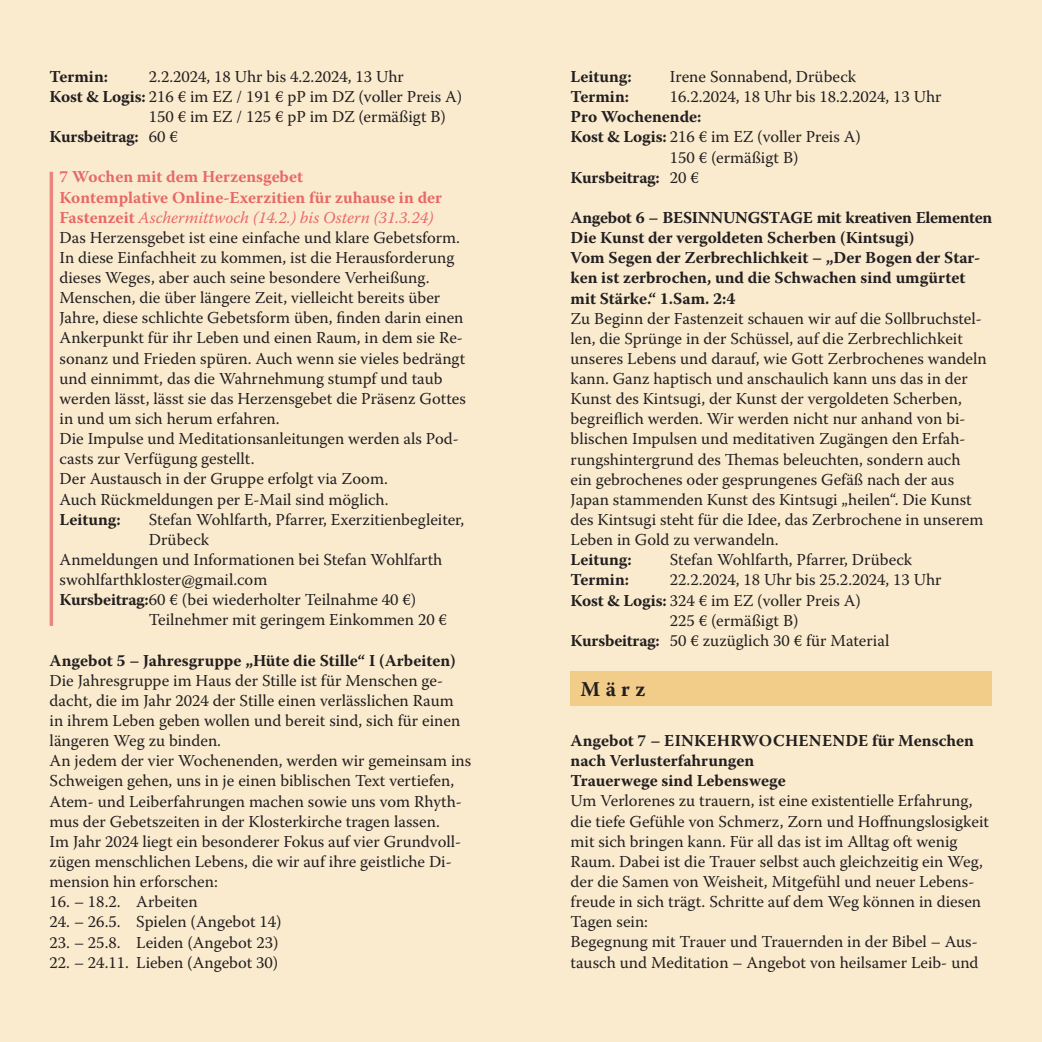
<style>
.page{position:relative;width:1042px;height:1042px;background:#fff}
.page>*{position:absolute;margin:0;border:0;box-sizing:border-box;transform-origin:0 0}
.t1{font:700 21px "Warnock Pro";color:#231f20}
.t2{font:16.62px/20.1px "Warnock Pro";color:#231f20}
.t3{font:700 16.62px/20.1px "Warnock Pro";color:#231f20}
.s1{font-weight:700}
.s2{font-weight:400}
.s3{font-weight:700;color:#e66968}
.s4{font-style:italic;color:#e66968}
</style>
<div class="page">
<div style="left:0;top:0;width:521px;height:1042px;background:#faebcf"></div>
<div style="left:521px;top:0;width:521px;height:1042px;background:#faebcf"></div>
<div style="left:570px;top:671px;width:422px;height:35px;background:#f2cd8a"></div>
<hr style="left:50px;top:172px;width:3px;height:454px;background:#ea857f">
<p class="t3" style="left:50px;top:66px;width:60px">Termin:</p>
<p class="t2" style="left:149px;top:66px;width:256px">2.2.2024, 18 Uhr bis 4.2.2024, 13 Uhr</p>
<p class="t2" style="left:50px;top:86px;width:414px"><span class="s1">Kost &amp; Logis:</span> 216 € im EZ / 191 € pP im DZ (voller Preis A)</p>
<p class="t2" style="left:149px;top:106px;width:298px">150 € im EZ / 125 € pP im DZ (ermäßigt B)</p>
<p class="t3" style="left:50px;top:126px;width:130px">Kursbeitrag: <span class="s2">60 €</span></p>
<p class="t2" style="left:60px;top:167px;width:408px"><span class="s3">7 Wochen mit dem Herzensgebet<br>Kontemplative Online-Exerzitien für zuhause in der Fastenzeit</span> <span class="s4">Aschermittwoch (14.2.) bis Ostern (31.3.24)<br></span>Das Herzensgebet ist eine einfache und klare Gebetsform.<br>In diese Einfachheit zu kommen, ist die Herausforderung dieses Weges, aber auch seine besondere Verheißung.<br>Menschen, die über längere Zeit, vielleicht bereits über Jahre, diese schlichte Gebetsform üben, finden darin einen Ankerpunkt für ihr Leben und einen Raum, in dem sie Re&shy;sonanz und Frieden spüren. Auch wenn sie vieles bedrängt und einnimmt, das die Wahrnehmung stumpf und taub werden lässt, lässt sie das Herzensgebet die Präsenz Gottes in und um sich herum erfahren.<br>Die Impulse und Meditationsanleitungen werden als Pod&shy;casts zur Verfügung gestellt.<br>Der Austausch in der Gruppe erfolgt via Zoom.<br>Auch Rückmeldungen per E-Mail sind möglich.</p>
<p class="t3" style="left:60px;top:509px;width:63px">Leitung:</p>
<p class="t2" style="left:149px;top:509px;width:317px">Stefan Wohlfarth, Pfarrer, Exerzitienbegleiter,</p>
<p class="t2" style="left:149px;top:529px;width:62px">Drübeck</p>
<p class="t2" style="left:60px;top:549px;width:384px">Anmeldungen und Informationen bei Stefan Wohlfarth</p>
<p class="t2" style="left:60px;top:569px;width:209px">swohlfarthkloster@gmail.com</p>
<p class="t2" style="left:60px;top:589px;width:358px"><span class="s1">Kursbeitrag:</span>60 € (bei wiederholter Teilnahme 40 €)</p>
<p class="t2" style="left:149px;top:609px;width:300px">Teilnehmer mit geringem Einkommen 20 €</p>
<p class="t3" style="left:50px;top:650px;width:408px">Angebot 5 – Jahresgruppe „Hüte die Stille“ I (Arbeiten)</p>
<p class="t2" style="left:50px;top:670px;width:423px">Die Jahresgruppe im Haus der Stille ist für Menschen ge&shy;dacht, die im Jahr 2024 der Stille einen verlässlichen Raum in ihrem Leben geben wollen und bereit sind, sich für einen längeren Weg zu binden.<br>An jedem der vier Wochenenden, werden wir gemeinsam ins Schweigen gehen, uns in je einen biblischen Text vertiefen, Atem- und Leiberfahrungen machen sowie uns vom Rhyth&shy;mus der Gebetszeiten in der Klosterkirche tragen lassen.<br>Im Jahr 2024 liegt ein besonderer Fokus auf vier Grundvoll&shy;zügen menschlichen Lebens, die wir auf ihre geistliche Di&shy;mension hin erforschen:</p>
<p class="t2" style="left:50px;top:891px;width:149px">16. – 18.2. Arbeiten</p>
<p class="t2" style="left:50px;top:911px;width:234px">24. – 26.5. Spielen (Angebot 14)</p>
<p class="t2" style="left:50px;top:932px;width:230px">23. – 25.8. Leiden (Angebot 23)</p>
<p class="t2" style="left:50px;top:952px;width:230px">22. – 24.11. Lieben (Angebot 30)</p>
<p class="t3" style="left:570px;top:66px;width:63px">Leitung:</p>
<p class="t2" style="left:670px;top:66px;width:188px">Irene Sonnabend, Drübeck</p>
<p class="t3" style="left:570px;top:86px;width:60px">Termin:</p>
<p class="t2" style="left:670px;top:86px;width:273px">16.2.2024, 18 Uhr bis 18.2.2024, 13 Uhr</p>
<p class="t3" style="left:570px;top:106px;width:132px">Pro Wochenende:</p>
<p class="t2" style="left:570px;top:127px;width:292px"><span class="s1">Kost &amp; Logis:</span> 216 € im EZ (voller Preis A)</p>
<p class="t2" style="left:670px;top:147px;width:130px">150 € (ermäßigt B)</p>
<p class="t3" style="left:570px;top:167px;width:130px">Kursbeitrag: <span class="s2">20 €</span></p>
<p class="t3" style="left:570px;top:207px;width:423px">Angebot 6 – BESINNUNGSTAGE mit kreativen Elementen Die Kunst der vergoldeten Scherben (Kintsugi)<br>Vom Segen der Zerbrechlichkeit – „Der Bogen der Star&shy;ken ist zerbrochen, und die Schwachen sind umgürtet mit Stärke.“ 1.Sam. 2:4</p>
<p class="t2" style="left:570px;top:308px;width:417px">Zu Beginn der Fastenzeit schauen wir auf die Sollbruchstel&shy;len, die Sprünge in der Schüssel, auf die Zerbrechlichkeit unseres Lebens und darauf, wie Gott Zerbrochenes wandeln kann. Ganz haptisch und anschaulich kann uns das in der Kunst des Kintsugi, der Kunst der vergoldeten Scherben, begreiflich werden. Wir werden nicht nur anhand von bi&shy;blischen Impulsen und meditativen Zugängen den Erfah&shy;rungshintergrund des Themas beleuchten, sondern auch<br>ein gebrochenes oder gesprungenes Gefäß nach der aus Japan stammenden Kunst des Kintsugi „heilen“. Die Kunst des Kintsugi steht für die Idee, das Zerbrochene in unserem Leben in Gold zu verwandeln.</p>
<p class="t3" style="left:570px;top:549px;width:63px">Leitung:</p>
<p class="t2" style="left:670px;top:549px;width:244px">Stefan Wohlfarth, Pfarrer, Drübeck</p>
<p class="t3" style="left:570px;top:569px;width:60px">Termin:</p>
<p class="t2" style="left:670px;top:569px;width:273px">22.2.2024, 18 Uhr bis 25.2.2024, 13 Uhr</p>
<p class="t2" style="left:570px;top:590px;width:292px"><span class="s1">Kost &amp; Logis:</span> 324 € im EZ (voller Preis A)</p>
<p class="t2" style="left:670px;top:610px;width:130px">225 € (ermäßigt B)</p>
<p class="t2" style="left:570px;top:630px;width:320px"><span class="s1">Kursbeitrag:</span> 50 € zuzüglich 30 € für Material</p>
<p class="t1" style="left:580px;top:676px;width:66px">März</p>
<p class="t3" style="left:570px;top:730px;width:405px">Angebot 7 – EINKEHRWOCHENENDE für Menschen nach Verlusterfahrungen<br>Trauerwege sind Lebenswege</p>
<p class="t2" style="left:570px;top:790px;width:420px">Um Verlorenes zu trauern, ist eine existentielle Erfahrung, die tiefe Gefühle von Schmerz, Zorn und Hoffnungslosigkeit mit sich bringen kann. Für all das ist im Alltag oft wenig Raum. Dabei ist die Trauer selbst auch gleichzeitig ein Weg, der die Samen von Weisheit, Mitgefühl und neuer Lebens&shy;freude in sich trägt. Schritte auf dem Weg können in diesen Tagen sein:<br>Begegnung mit Trauer und Trauernden in der Bibel – Aus&shy;tausch und Meditation – Angebot von heilsamer Leib- und</p>
</div>
